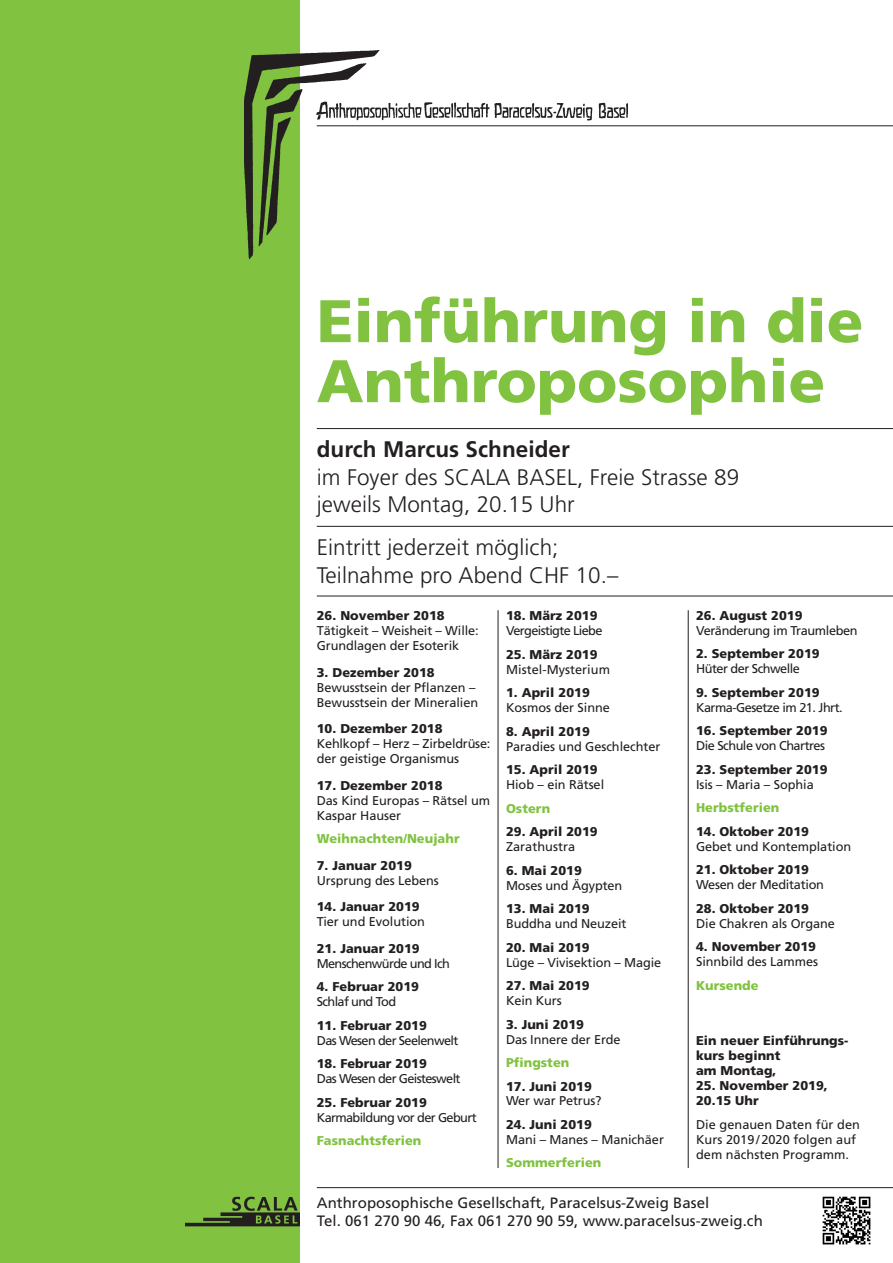
<style>
.page{position:relative;width:893px;height:1263px;background:#fff}
.page>*{position:absolute;margin:0;border:0;box-sizing:border-box;transform-origin:0 0}
.t1{font:900 60px/60px "Frutiger";letter-spacing:.005em;color:#81c340}
.t2{font:300 22.5px/27.8px "Frutiger";letter-spacing:.005em;color:#231f20}
.t3{font:700 22.5px "Frutiger";letter-spacing:.005em;color:#231f20}
.t4{font:15px/18px "Frutiger";letter-spacing:.005em;color:#231f20}
.t5{font:12.75px/15px "Frutiger";letter-spacing:-.01em;color:#231f20}
.t6{font:900 12.75px/15px "Frutiger";letter-spacing:.005em;color:#231f20}
.t7{font:12.75px "Frutiger";letter-spacing:-.05em;color:#231f20}
.t8{font:900 12.75px "Frutiger";letter-spacing:.005em;color:#81c340}
.t9{font:12.75px "Frutiger";letter-spacing:-.04em;color:#231f20}
.t10{font:12.75px "Frutiger";letter-spacing:-.03em;color:#231f20}
</style>
<div class="page">
<div style="left:0;top:0;width:300px;height:1263px;background:#81c340"></div>
<img style="left:245px;top:50px;width:388px;height:209px">
<hr style="left:317px;top:125px;width:576px;height:1px;background:#231f20">
<img style="left:185px;top:1196px;width:115px;height:31px">
<img style="left:822px;top:1196px;width:49px;height:49px">
<hr style="left:317px;top:1187px;width:576px;height:1px;background:#231f20">
<hr style="left:317px;top:428px;width:576px;height:1px;background:#231f20">
<hr style="left:317px;top:526px;width:576px;height:1px;background:#231f20">
<hr style="left:317px;top:596px;width:576px;height:1px;background:#231f20">
<hr style="left:498px;top:610px;width:1px;height:558px;background:#231f20">
<hr style="left:688px;top:610px;width:1px;height:558px;background:#231f20">
<h1 class="t1" style="left:317px;top:290px;width:548px">Einführung in die<br>Anthroposophie</h1>
<h2 class="t3" style="left:317px;top:436px;width:255px">durch Marcus Schneider</h2>
<h2 class="t2" style="left:317px;top:463px;width:424px">im Foyer des SCALA BASEL, Freie Strasse 89 jeweils Montag, 20.15 Uhr</h2>
<h2 class="t2" style="left:317px;top:533px;width:303px">Eintritt jederzeit möglich;<br>Teilnahme pro Abend CHF 10.–</h2>
<p class="t6" style="left:317px;top:608px;width:129px">26. November 2018</p>
<p class="t5" style="left:317px;top:623px;width:163px">Tätigkeit – Weisheit – Wille:<br>Grundlagen der Esoterik</p>
<p class="t6" style="left:317px;top:664px;width:119px">3. Dezember 2018</p>
<p class="t5" style="left:317px;top:679px;width:163px">Bewusstsein der Pflanzen –<br>Bewusstsein der Mineralien</p>
<p class="t6" style="left:317px;top:721px;width:127px">10. Dezember 2018</p>
<p class="t5" style="left:317px;top:736px;width:175px">Kehlkopf – Herz – Zirbeldrüse: der geistige Organismus</p>
<p class="t6" style="left:317px;top:777px;width:127px">17. Dezember 2018</p>
<p class="t5" style="left:317px;top:792px;width:175px">Das Kind Europas – Rätsel um<br>Kaspar Hauser</p>
<p class="t8" style="left:317px;top:831px;width:144px">Weihnachten/Neujahr</p>
<p class="t6" style="left:317px;top:857px;width:97px">7. Januar 2019</p>
<p class="t5" style="left:317px;top:872px;width:124px">Ursprung des Lebens</p>
<p class="t6" style="left:317px;top:899px;width:104px">14. Januar 2019</p>
<p class="t5" style="left:317px;top:914px;width:110px">Tier und Evolution</p>
<p class="t6" style="left:317px;top:940px;width:104px">21. Januar 2019</p>
<p class="t7" style="left:317px;top:956px;width:135px">Menschenwürde und Ich</p>
<p class="t6" style="left:317px;top:979px;width:104px">4. Februar 2019</p>
<p class="t7" style="left:317px;top:994px;width:81px">Schlaf und Tod</p>
<p class="t6" style="left:317px;top:1017px;width:112px">11. Februar 2019</p>
<p class="t7" style="left:317px;top:1033px;width:143px">Das Wesen der Seelenwelt</p>
<p class="t6" style="left:317px;top:1056px;width:112px">18. Februar 2019</p>
<p class="t7" style="left:317px;top:1071px;width:145px">Das Wesen der Geisteswelt</p>
<p class="t6" style="left:317px;top:1094px;width:112px">25. Februar 2019</p>
<p class="t7" style="left:317px;top:1110px;width:161px">Karmabildung vor der Geburt</p>
<p class="t8" style="left:317px;top:1133px;width:106px">Fasnachtsferien</p>
<p class="t6" style="left:506px;top:608px;width:93px">18. März 2019</p>
<p class="t7" style="left:506px;top:623px;width:98px">Vergeistigte Liebe</p>
<p class="t6" style="left:506px;top:646px;width:93px">25. März 2019</p>
<p class="t5" style="left:506px;top:661px;width:106px">Mistel-Mysterium</p>
<p class="t6" style="left:506px;top:685px;width:85px">1. April 2019</p>
<p class="t5" style="left:506px;top:700px;width:105px">Kosmos der Sinne</p>
<p class="t6" style="left:506px;top:723px;width:85px">8. April 2019</p>
<p class="t5" style="left:506px;top:738px;width:156px">Paradies und Geschlechter</p>
<p class="t6" style="left:506px;top:762px;width:93px">15. April 2019</p>
<p class="t5" style="left:506px;top:777px;width:100px">Hiob – ein Rätsel</p>
<p class="t8" style="left:506px;top:800px;width:46px">Ostern</p>
<p class="t6" style="left:506px;top:824px;width:93px">29. April 2019</p>
<p class="t5" style="left:506px;top:839px;width:71px">Zarathustra</p>
<p class="t6" style="left:506px;top:862px;width:77px">6. Mai 2019</p>
<p class="t5" style="left:506px;top:877px;width:118px">Moses und Ägypten</p>
<p class="t6" style="left:506px;top:901px;width:85px">13. Mai 2019</p>
<p class="t5" style="left:506px;top:916px;width:122px">Buddha und Neuzeit</p>
<p class="t6" style="left:506px;top:939px;width:85px">20. Mai 2019</p>
<p class="t5" style="left:506px;top:954px;width:157px">Lüge – Vivisektion – Magie</p>
<p class="t6" style="left:506px;top:978px;width:85px">27. Mai 2019</p>
<p class="t5" style="left:506px;top:993px;width:57px">Kein Kurs</p>
<p class="t6" style="left:506px;top:1016px;width:80px">3. Juni 2019</p>
<p class="t5" style="left:506px;top:1031px;width:116px">Das Innere der Erde</p>
<p class="t8" style="left:506px;top:1055px;width:65px">Pfingsten</p>
<p class="t6" style="left:506px;top:1078px;width:87px">17. Juni 2019</p>
<p class="t5" style="left:506px;top:1093px;width:97px">Wer war Petrus?</p>
<p class="t6" style="left:506px;top:1117px;width:87px">24. Juni 2019</p>
<p class="t5" style="left:506px;top:1132px;width:159px">Mani – Manes – Manichäer</p>
<p class="t8" style="left:506px;top:1155px;width:97px">Sommerferien</p>
<p class="t6" style="left:696px;top:608px;width:108px">26. August 2019</p>
<p class="t10" style="left:696px;top:623px;width:163px">Veränderung im Traumleben</p>
<p class="t6" style="left:696px;top:646px;width:125px">2. September 2019</p>
<p class="t9" style="left:696px;top:661px;width:105px">Hüter der Schwelle</p>
<p class="t6" style="left:696px;top:685px;width:125px">9. September 2019</p>
<p class="t9" style="left:696px;top:700px;width:148px">Karma-Gesetze im 21. Jhrt.</p>
<p class="t6" style="left:696px;top:723px;width:133px">16. September 2019</p>
<p class="t9" style="left:696px;top:738px;width:131px">Die Schule von Chartres</p>
<p class="t6" style="left:696px;top:762px;width:133px">23. September 2019</p>
<p class="t5" style="left:696px;top:777px;width:119px">Isis – Maria – Sophia</p>
<p class="t8" style="left:696px;top:800px;width:85px">Herbstferien</p>
<p class="t6" style="left:696px;top:824px;width:114px">14. Oktober 2019</p>
<p class="t5" style="left:696px;top:839px;width:157px">Gebet und Kontemplation</p>
<p class="t6" style="left:696px;top:862px;width:114px">21. Oktober 2019</p>
<p class="t5" style="left:696px;top:877px;width:129px">Wesen der Meditation</p>
<p class="t6" style="left:696px;top:901px;width:114px">28. Oktober 2019</p>
<p class="t5" style="left:696px;top:916px;width:140px">Die Chakren als Organe</p>
<p class="t6" style="left:696px;top:939px;width:122px">4. November 2019</p>
<p class="t5" style="left:696px;top:954px;width:124px">Sinnbild des Lammes</p>
<p class="t8" style="left:696px;top:978px;width:64px">Kursende</p>
<p class="t6" style="left:696px;top:1033px;width:154px">Ein neuer Einführungs&shy;kurs beginnt<br>am Montag,</p>
<p class="t6" style="left:696px;top:1078px;width:133px">25. November 2019,<br>20.15 Uhr</p>
<p class="t5" style="left:696px;top:1117px;width:165px">Die genauen Daten für den<br>Kurs 2019/2020 folgen auf dem nächsten Programm.</p>
<p class="t4" style="left:317px;top:1194px;width:448px">Anthroposophische Gesellschaft, Paracelsus-Zweig Basel<br>Tel. 061 270 90 46, Fax 061 270 90 59, www.paracelsus-zweig.ch</p>
</div>
